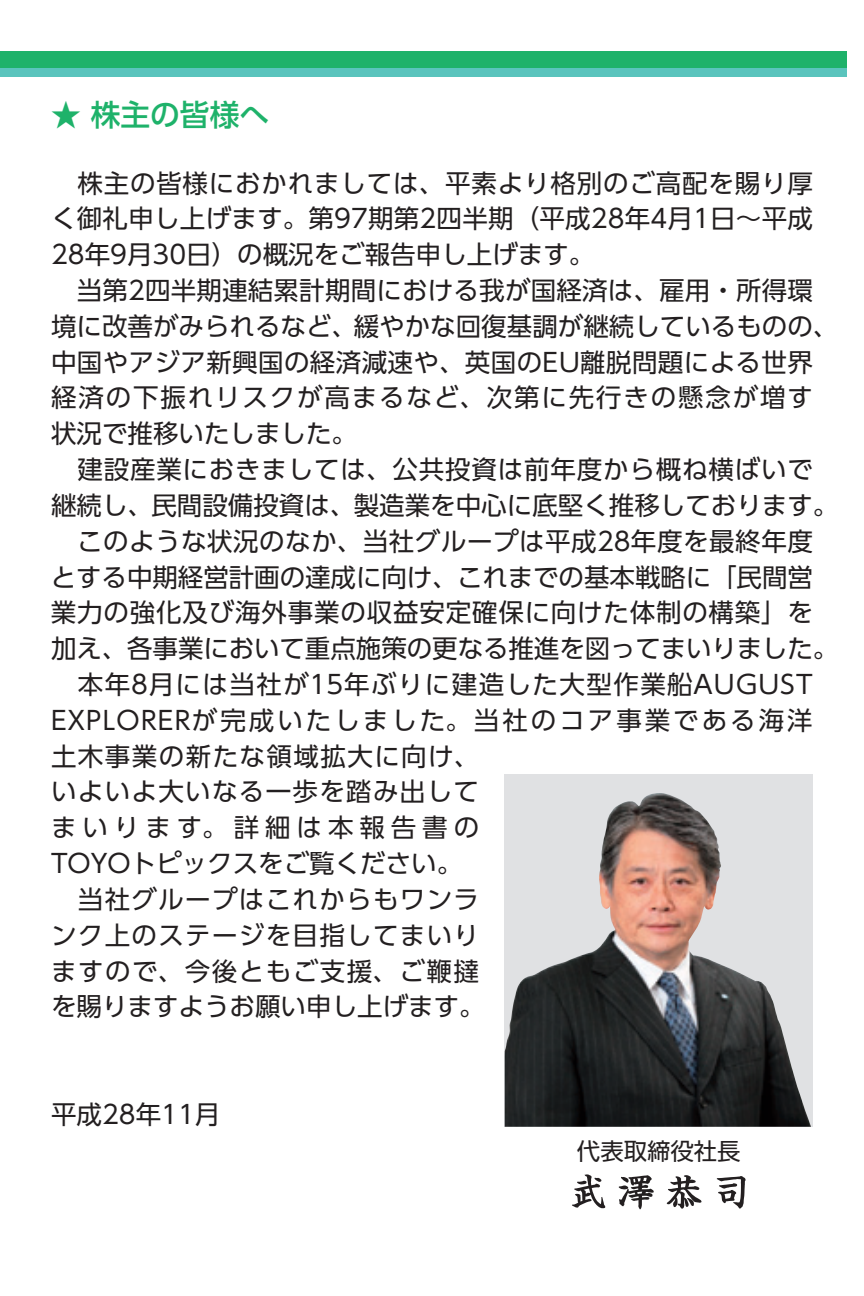
<style>
.page{position:relative;width:864px;height:1296px;background:#fff}
.page>*{position:absolute;margin:0;border:0;box-sizing:border-box;transform-origin:0 0}
.t1{font:500 29.7px "UD Shin Go Pro";color:#1eb26a}
.t2{font:25.5px/35.7px "UD Shin Go Pro";letter-spacing:.02em;color:#231f20}
.t3{font:25.5px "UD Shin Go Pro";color:#231f20}
.t4{font:23.4px "UD Shin Go Pro";color:#231f20}
</style>
<div class="page">
<div style="left:0;top:51px;width:847px;height:17px;background:#1eb26a"></div>
<div style="left:0;top:68px;width:847px;height:9px;background:#5ac4bd"></div>
<div style="left:505px;top:774px;width:308px;height:353px;background:#e0e1e3"></div>
<img style="left:505px;top:793px;width:306px;height:334px">
<svg style="left:572px;top:1174px;width:33px;height:34px"></svg>
<svg style="left:619px;top:1175px;width:35px;height:34px"></svg>
<svg style="left:667px;top:1175px;width:35px;height:34px"></svg>
<svg style="left:717px;top:1176px;width:29px;height:33px"></svg>
<p class="t1" style="left:51px;top:91px;width:220px">★ 株主の皆様へ</p>
<p class="t2" style="left:51px;top:164px;width:789px">　株主の皆様におかれましては、平素より格別のご高配を賜り厚く御礼申し上げます。第97期第2四半期（平成28年4月1日～平成<br>28年9月30日）の概況をご報告申し上げます。<br>　当第2四半期連結累計期間における我が国経済は、雇用・所得環境に改善がみられるなど、緩やかな回復基調が継続しているものの、中国やアジア新興国の経済減速や、英国のEU離脱問題による世界経済の下振れリスクが高まるなど、次第に先行きの懸念が増す状況で推移いたしました。<br>　建設産業におきましては、公共投資は前年度から概ね横ばいで継続し、民間設備投資は、製造業を中心に底堅く推移しております。　このような状況のなか、当社グループは平成28年度を最終年度とする中期経営計画の達成に向け、これまでの基本戦略に「民間営業力の強化及び海外事業の収益安定確保に向けた体制の構築」を加え、各事業において重点施策の更なる推進を図ってまいりました。　本年8月には当社が15年ぶりに建造した大型作業船AUGUST<br>EXPLORERが完成いたしました。当社のコア事業である海洋土木事業の新たな領域拡大に向け、<br>いよいよ大いなる一歩を踏み出して<br>まいります。詳細は本報告書の<br>TOYOトピックスをご覧ください。<br>　当社グループはこれからもワンラ<br>ンク上のステージを目指してまいり<br>ますので、今後ともご支援、ご鞭撻<br>を賜りますようお願い申し上げます。</p>
<p class="t3" style="left:51px;top:1093px;width:171px">平成28年11月</p>
<p class="t4" style="left:577px;top:1132px;width:165px">代表取締役社長</p>
</div>
